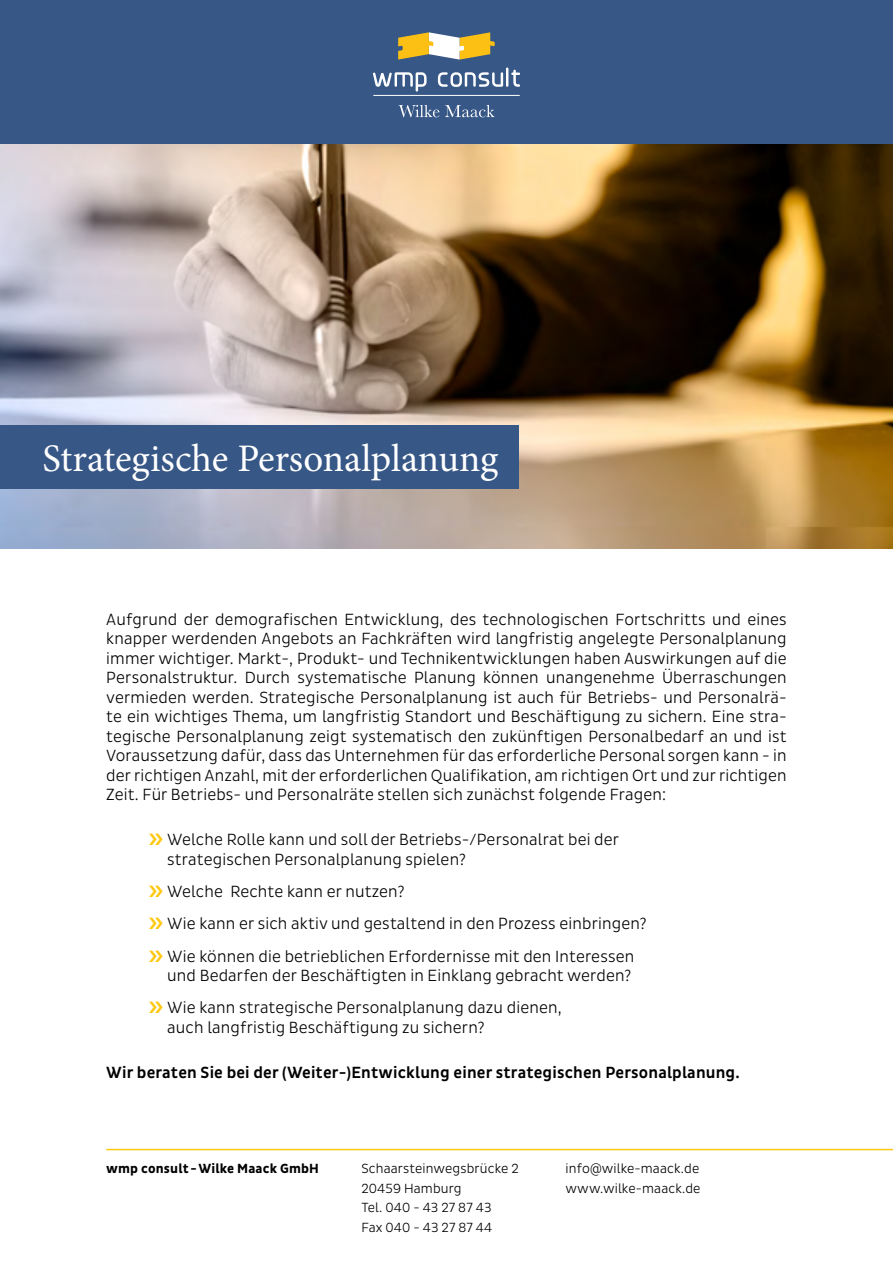
<style>
.page{position:relative;width:893px;height:1263px;background:#fff}
.page>*{position:absolute;margin:0;border:0;box-sizing:border-box;transform-origin:0 0}
.t1{font:39px "Minion Pro";letter-spacing:-.005em;color:#fff}
.t2{font:300 16.5px/19.5px "Pluto Sans Cond";letter-spacing:.01em;color:#000}
.t3{font:500 16.5px "Pluto Sans Cond";letter-spacing:.01em;color:#000}
.t4{font:300 13.5px/19.5px "Pluto Sans Cond";letter-spacing:.01em;color:#000}
.t5{font:700 13.5px "Pluto Sans Cond";letter-spacing:.01em;color:#000}
</style>
<div class="page">
<div style="left:0;top:0;width:893px;height:549px;background:#375787"></div>
<img style="left:0;top:145px;width:893px;height:404px">
<div style="left:0;top:425px;width:519px;height:64px;background:#375787"></div>
<hr style="left:106px;top:1149px;width:787px;height:1px;background:#fec811">
<svg style="left:399px;top:105px;width:40px;height:12px"></svg>
<svg style="left:445px;top:105px;width:49px;height:12px"></svg>
<svg style="left:373px;top:72px;width:54px;height:20px"></svg>
<svg style="left:438px;top:68px;width:82px;height:19px"></svg>
<svg style="left:398px;top:32px;width:97px;height:28px"></svg>
<hr style="left:374px;top:95px;width:145px;height:1px;background:#fff">
<h1 class="t1" style="left:43px;top:433px;width:457px">Strategische Personalplanung</h1>
<p class="t2" style="left:106px;top:609px;width:682px;text-align:justify">Aufgrund der demografischen Entwicklung, des technologischen Fortschritts und eines knapper werdenden Angebots an Fachkräften wird langfristig angelegte Personalplanung immer wichtiger. Markt-, Produkt- und Technikentwicklungen haben Auswirkungen auf die Personalstruktur. Durch systematische Planung können unangenehme Überraschungen vermieden werden. Strategische Personalplanung ist auch für Betriebs- und Personalrä&shy;te ein wichtiges Thema, um langfristig Standort und Beschäftigung zu sichern. Eine stra&shy;tegische Personalplanung zeigt systematisch den zukünftigen Personalbedarf an und ist Voraussetzung dafür, dass das Unternehmen für das erforderliche Personal sorgen kann - in der richtigen Anzahl, mit der erforderlichen Qualifikation, am richtigen Ort und zur richtigen Zeit. Für Betriebs- und Personalräte stellen sich zunächst folgende Fragen:</p>
<p class="t2" style="left:167px;top:830px;width:453px">Welche Rolle kann und soll der Betriebs-/Personalrat bei der strategischen Personalplanung spielen?</p>
<p class="t2" style="left:167px;top:875px;width:481px;line-height:32.2px">Welche Rechte kann er nutzen?<br>Wie kann er sich aktiv und gestaltend in den Prozess einbringen?<br>Wie können die betrieblichen Erfordernisse mit den Interessen</p>
<p class="t2" style="left:167px;top:959px;width:465px;line-height:32.2px">und Bedarfen der Beschäftigten in Einklang gebracht werden?<br>Wie kann strategische Personalplanung dazu dienen,</p>
<p class="t2" style="left:167px;top:1018px;width:319px">auch langfristig Beschäftigung zu sichern?</p>
<p class="t3" style="left:106px;top:1063px;width:635px">Wir beraten Sie bei der (Weiter-)Entwicklung einer strategischen Personalplanung.</p>
<p class="t5" style="left:106px;top:1161px;width:214px">wmp consult -Wilke Maack GmbH</p>
<p class="t4" style="left:566px;top:1159px;width:136px">info@wilke-maack.de www.wilke-maack.de</p>
<p class="t4" style="left:361px;top:1159px;width:159px">Schaarsteinwegsbrücke 2<br>20459 Hamburg<br>Tel. 040 - 43 27 87 43<br>Fax 040 - 43 27 87 44</p>
</div>
